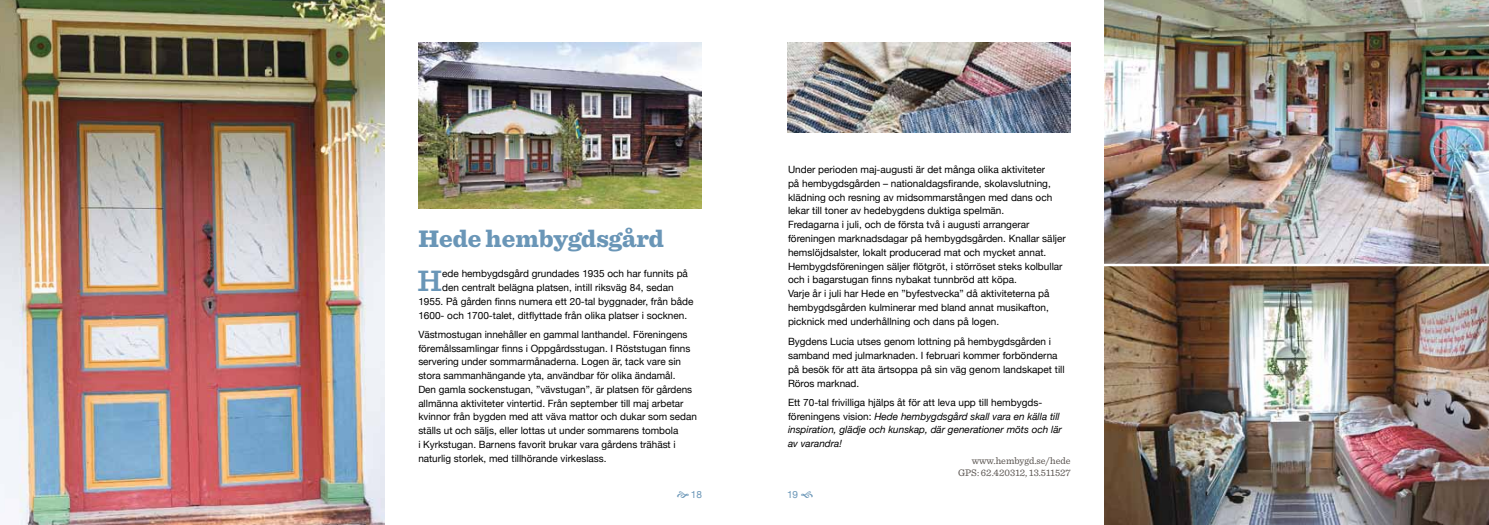
<style>
.page{position:relative;width:1489px;height:525px;background:#fff}
.page>*{position:absolute;margin:0;border:0;box-sizing:border-box;transform-origin:0 0}
.t1{font:600 30.88px "Sentinel";color:#6a96b7}
.t2{font:900 25px "Sentinel";color:#6a96b7}
.t3{font:10px/13.8px "Helvetica Neue";color:#000}
.t4{font:italic 10px/13.8px "Helvetica Neue";color:#000}
.t5{font:10px/12px "Sentinel";color:#57514d;text-align:right}
.t6{font:10px "Helvetica Neue";color:#6a96b7}
.s1{font-style:normal}
</style>
<div class="page">
<img style="left:1104px;top:0;width:384px;height:524px">
<hr style="left:1090px;top:263px;width:398px;height:3px;background:#fff">
<img style="left:0;top:0;width:384px;height:524px">
<img style="left:418px;top:43px;width:284px;height:166px">
<img style="left:787px;top:43px;width:283px;height:90px">
<h2 class="t2" style="left:418px;top:219px;width:247px">Hede hembygdsgård</h2>
<h1 class="t1" style="left:417px;top:257px;width:26px">H</h1>
<p class="t3" style="left:442px;top:266px;width:247px">ede hembygdsgård grundades 1935 och har funnits på</p>
<p class="t3" style="left:442px;top:280px;width:233px">den centralt belägna platsen, intill riksväg 84, sedan</p>
<p class="t3" style="left:418px;top:293px;width:277px">1955. På gården finns numera ett 20-tal byggnader, från både</p>
<p class="t3" style="left:418px;top:307px;width:270px">1600- och 1700-talet, ditflyttade från olika platser i socknen.</p>
<p class="t3" style="left:418px;top:326px;width:280px">Västmostugan innehåller en gammal lanthandel. Föreningens föremålssamlingar finns i Oppgårdsstugan. I Röststugan finns servering under sommarmånaderna. Logen är, tack vare sin stora sammanhängande yta, användbar för olika ändamål.<br>Den gamla sockenstugan, ”vävstugan”, är platsen för gårdens allmänna aktiviteter vintertid. Från september till maj arbetar kvinnor från bygden med att väva mattor och dukar som sedan ställs ut och säljs, eller lottas ut under sommarens tombola<br>i Kyrkstugan. Barnens favorit brukar vara gårdens trähäst i naturlig storlek, med tillhörande virkeslass.</p>
<p class="t3" style="left:788px;top:162px;width:279px">Under perioden maj-augusti är det många olika aktiviteter<br>på hembygdsgården – nationaldagsfirande, skolavslutning, klädning och resning av midsommarstången med dans och lekar till toner av hedebygdens duktiga spelmän.<br>Fredagarna i juli, och de första två i augusti arrangerar föreningen marknadsdagar på hembygdsgården. Knallar säljer hemslöjdsalster, lokalt producerad mat och mycket annat.<br>Hembygdsföreningen säljer flötgröt, i störröset steks kolbullar och i bagarstugan finns nybakat tunnbröd att köpa.<br>Varje år i juli har Hede en ”byfestvecka” då aktiviteterna på hembygdsgården kulminerar med bland annat musikafton, picknick med underhållning och dans på logen.</p>
<p class="t3" style="left:788px;top:334px;width:278px">Bygdens Lucia utses genom lottning på hembygdsgården i samband med julmarknaden. I februari kommer forbönderna på besök för att äta ärtsoppa på sin väg genom landskapet till Röros marknad.</p>
<p class="t4" style="left:788px;top:394px;width:275px"><span class="s1">Ett 70-tal frivilliga hjälps åt för att leva upp till hembygds&shy;föreningens vision:</span> Hede hembygdsgård skall vara en källa till inspiration, glädje och kunskap, där generationer möts och lär av varandra!</p>
<p class="t5" style="left:958px;top:454px;width:114px">www.hembygd.se/hede<br>GPS: 62.420312, 13.511527</p>
<p class="t6" style="left:690px;top:486px;width:13px">18</p>
<p class="t6" style="left:787px;top:486px;width:13px">19</p>
</div>
